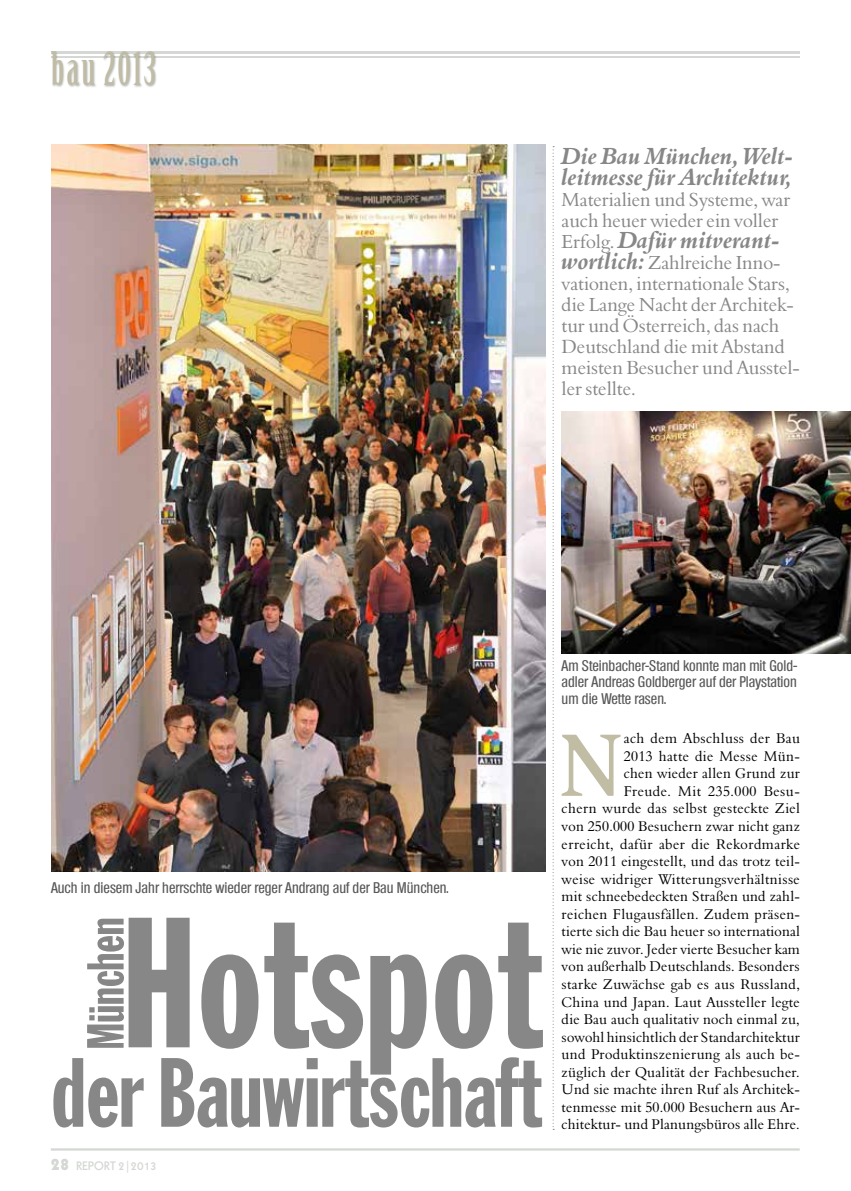
<style>
.page{position:relative;width:851px;height:1191px;background:#fff}
.page>*{position:absolute;margin:0;border:0;box-sizing:border-box;transform-origin:0 0}
.t1{font:181.95px "Franklin Gothic Extra Cond";color:#868786}
.t2{font:96.45px "Franklin Gothic Extra Cond";color:#868786}
.t3{font:500 91.2px "Slimbach";color:#c0bda4}
.t4{font:51.15px "Franklin Gothic Extra Cond";color:#868786}
.t5{font:45px "Birch Std";letter-spacing:.05em;color:#c0bda4}
.t6{font:24px/21px "Aldine 401 BT Bold Italic A";color:#868786}
.t7{font:19.5px/21px "Aldine 401 BT Roman A";color:#868786}
.t8{font:500 condensed 15px/16.5px "Olympia";color:#565655;text-align:justify}
.t9{font:14.55px/17.5px "Aldine 401 BT Roman A";letter-spacing:.02em;color:#000;text-align:right}
.t10{font:12px "Geometric 231 BT Bold C";color:#d4d7d3}
.s1{font-family:"Aldine 401 BT Roman A";font-size:19.5px}
.s2{font-family:"Aldine 401 BT Bold Italic A";font-size:24px}
.s3{font-family:"Geometric 231 BT Heavy C";font-size:16.5px}
</style>
<div class="page">
<svg style="left:552px;top:146px;width:2px;height:983px"></svg>
<hr style="left:51px;top:51px;width:748px;height:3px;background:#d4d7d3">
<hr style="left:51px;top:56px;width:748px;height:1px;background:#d4d7d3">
<div style="left:50px;top:50px;width:107px;height:38px;background:#000;opacity:.3"></div>
<hr style="left:51px;top:1148px;width:748px;height:2px;background:#d4d7d3">
<img style="left:51px;top:145px;width:494px;height:726px">
<img style="left:561px;top:411px;width:289px;height:242px">
<h3 class="t5" style="left:51px;top:43px;width:106px">bau 2013</h3>
<h3 class="t6" style="left:561px;top:145px;width:234px">Die Bau München, Welt&shy;leitmesse für Architektur,</h3>
<h3 class="t7" style="left:561px;top:189px;width:230px">Materialien und Systeme, war auch heuer wieder ein voller</h3>
<h3 class="t6" style="left:561px;top:229px;width:220px"><span class="s1">Erfolg.</span> Dafür mitverant-</h3>
<h3 class="t7" style="left:561px;top:252px;width:240px"><span class="s2">wortlich:</span> Zahlreiche Inno&shy;vationen, internationale Stars, die Lange Nacht der Architek&shy;tur und Österreich, das nach<br>Deutschland die mit Abstand meisten Besucher und Ausstel&shy;ler stellte.</h3>
<p class="t8" style="left:51px;top:879px;width:399px">Auch in diesem Jahr herrschte wieder reger Andrang auf der Bau München.</p>
<h1 class="t1" style="left:121px;top:886px;width:423px">Hotspot</h1>
<h3 class="t4" style="left:78px;top:1049px;width:134px;rotate:-90deg">München</h3>
<h2 class="t2" style="left:51px;top:1041px;width:492px">der Bauwirtschaft</h2>
<p class="t10" style="left:51px;top:1157px;width:107px"><span class="s3">28</span> REPORT 2|2013</p>
<p class="t8" style="left:561px;top:657px;width:237px">Am Steinbacher-Stand konnte man mit Gold&shy;adler Andreas Goldberger auf der Playstation um die Wette rasen.</p>
<p class="t9" style="left:561px;top:729px;width:240px">ach dem Abschluss der Bau<br>2013 hatte die Messe Mün-<br>chen wieder allen Grund zur<br>Freude. Mit 235.000 Besu-<br>chern wurde das selbst gesteckte Ziel von 250.000 Besuchern zwar nicht ganz erreicht, dafür aber die Rekordmarke von 2011 eingestellt, und das trotz teil&shy;weise widriger Witterungsverhältnisse mit schneebedeckten Straßen und zahl&shy;reichen Flugausfällen. Zudem präsen&shy;tierte sich die Bau heuer so international wie nie zuvor. Jeder vierte Besucher kam von außerhalb Deutschlands. Besonders starke Zuwächse gab es aus Russland, China und Japan. Laut Aussteller legte die Bau auch qualitativ noch einmal zu, sowohl hinsichtlich der Standarchitektur und Produktinszenierung als auch be&shy;züglich der Qualität der Fachbesucher.<br>Und sie machte ihren Ruf als Architek&shy;tenmesse mit 50.000 Besuchern aus Ar&shy;chitektur- und Planungsbüros alle Ehre.</p>
<h3 class="t3" style="left:559px;top:710px;width:65px">N</h3>
</div>
